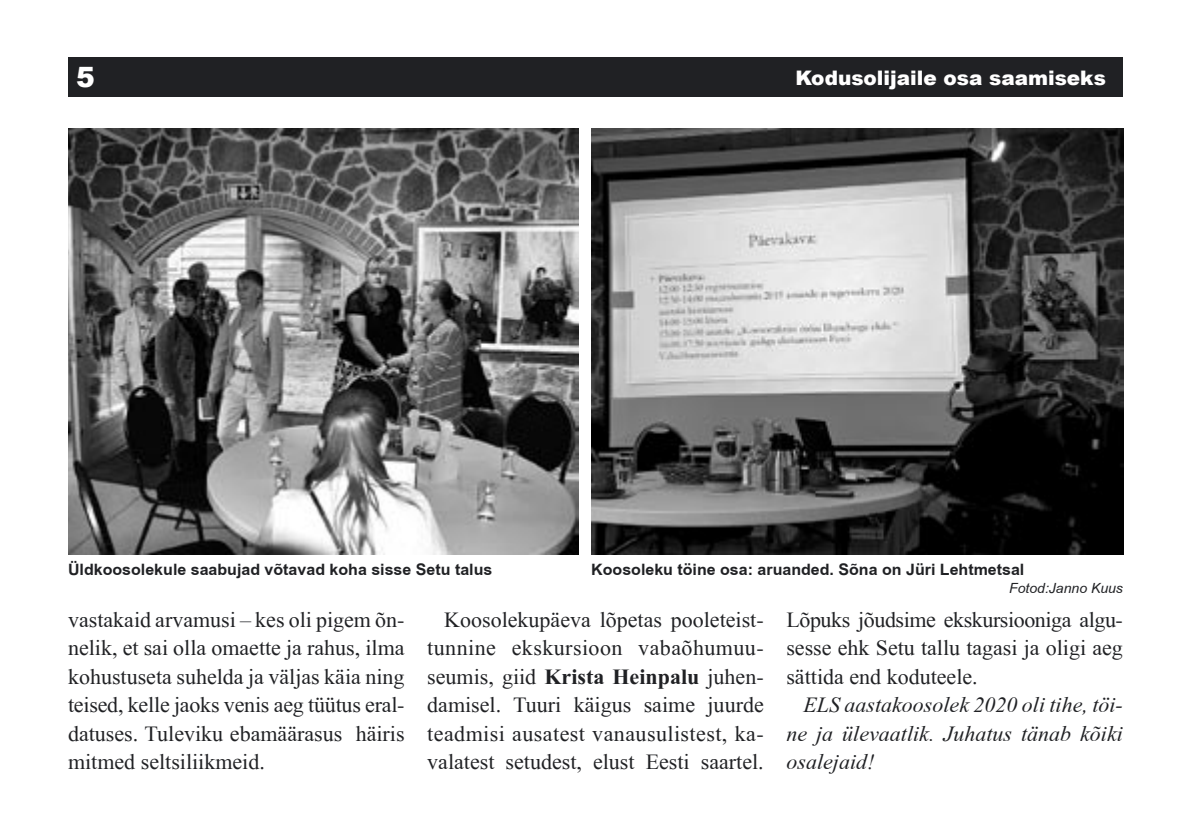
<style>
.page{position:relative;width:1191px;height:840px;background:#fff}
.page>*{position:absolute;margin:0;border:0;box-sizing:border-box;transform-origin:0 0}
.t1{font:900 28px "Arial";color:#fff}
.Põhitekst{font:22px/28.4px "EE Times New Roman";color:#202124;text-align:justify}
.Põhitekst-2{font:italic 22px/28.4px "EE Times New Roman";color:#202124;text-align:justify}
.Rubriik_parem{font:900 20px "Arial";color:#fff}
.Pildiallkiri{font:700 16px "EE Arial";color:#202124}
.Pildi_autor{font:italic 14px "EE Arial";color:#202124}
.s1{font-weight:700}
</style>
<div class="page">
<div style="left:68px;top:57px;width:1055px;height:39px;background:#202124"></div>
<img style="left:68px;top:128px;width:510px;height:426px">
<img style="left:591px;top:128px;width:532px;height:426px">
<p class="t1" style="left:76px;top:57px;width:20px">5</p>
<p class="Rubriik_parem" style="left:795px;top:63px;width:312px">Kodusolijaile osa saamiseks</p>
<p class="Pildiallkiri" style="left:68px;top:560px;width:426px">Üldkoosolekule saabujad võtavad koha sisse Setu talus</p>
<p class="Pildiallkiri" style="left:591px;top:560px;width:434px">Koosoleku töine osa: aruanded. Sõna on Jüri Lehtmetsal</p>
<p class="Pildi_autor" style="left:1009px;top:580px;width:115px">Fotod:Janno Kuus</p>
<p class="Põhitekst" style="left:68px;top:605px;width:338px">vastakaid arvamusi – kes oli pigem õn&shy;nelik, et sai olla omaette ja rahus, ilma kohustuseta suhelda ja väljas käia ning teised, kelle jaoks venis aeg tüütus eral&shy;datuses. Tuleviku ebamäärasus häiris mitmed seltsiliikmeid.</p>
<p class="Põhitekst" style="left:427px;top:605px;width:338px;text-indent:17px">Koosolekupäeva lõpetas pooleteist&shy;tunnine ekskursioon vabaõhumuu&shy;seumis, giid <span class="s1">Krista Heinpalu</span> juhen&shy;damisel. Tuuri käigus saime juurde teadmisi ausatest vanausulistest, ka&shy;valatest setudest, elust Eesti saartel.</p>
<p class="Põhitekst" style="left:786px;top:605px;width:338px">Lõpuks jõudsime ekskursiooniga algu&shy;sesse ehk Setu tallu tagasi ja oligi aeg sättida end koduteele.</p>
<p class="Põhitekst-2" style="left:786px;top:690px;width:338px;text-indent:17px">ELS aastakoosolek 2020 oli tihe, töi&shy;ne ja ülevaatlik. Juhatus tänab kõiki osalejaid!</p>
</div>
